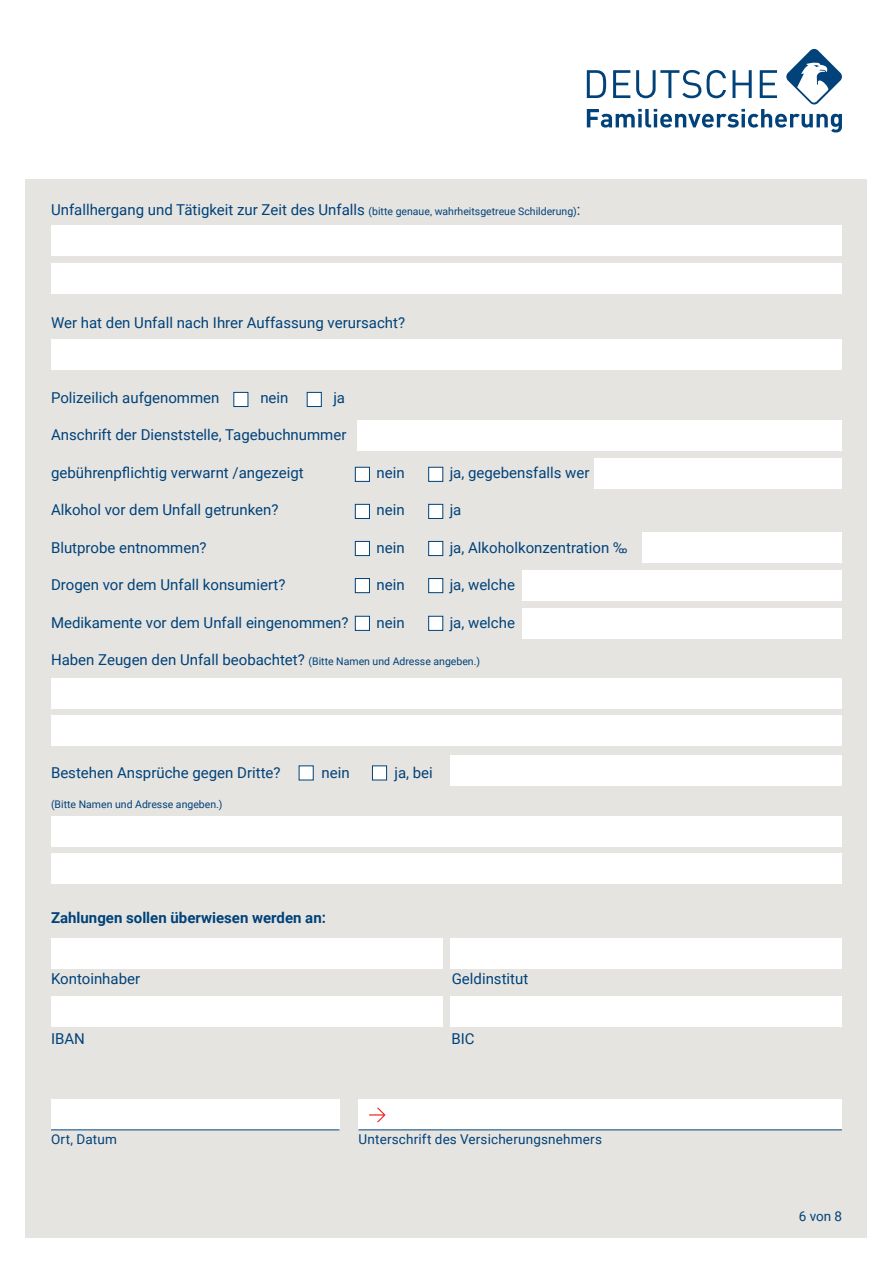
<style>
.page{position:relative;width:893px;height:1263px;background:#fff}
.page>*{position:absolute;margin:0;border:0;box-sizing:border-box;transform-origin:0 0}
.t1{font:15px "Roboto";color:#004279}
.t2{font:700 15px "Roboto";color:#004279}
.t3{font:13.5px "Roboto";letter-spacing:.015em;color:#004279}
.t4{font:10.5px "Roboto";color:#004279}
.s1{font-size:10.5px}
</style>
<div class="page">
<svg style="left:587px;top:49px;width:255px;height:84px"></svg>
<div style="left:26px;top:179px;width:841px;height:1058px;background:#e6e4e1"></div>
<div style="left:51px;top:225px;width:791px;height:30px;background:#fff"></div>
<div style="left:51px;top:263px;width:791px;height:30px;background:#fff"></div>
<div style="left:51px;top:339px;width:791px;height:30px;background:#fff"></div>
<div style="left:357px;top:421px;width:485px;height:30px;background:#fff"></div>
<div style="left:594px;top:458px;width:248px;height:30px;background:#fff"></div>
<div style="left:642px;top:533px;width:200px;height:30px;background:#fff"></div>
<div style="left:51px;top:678px;width:791px;height:30px;background:#fff"></div>
<div style="left:51px;top:715px;width:791px;height:30px;background:#fff"></div>
<div style="left:51px;top:816px;width:791px;height:30px;background:#fff"></div>
<div style="left:51px;top:853px;width:791px;height:30px;background:#fff"></div>
<div style="left:233px;top:392px;width:15px;height:15px;background:#fff;border:1px solid #004279"></div>
<div style="left:307px;top:392px;width:15px;height:15px;background:#fff;border:1px solid #004279"></div>
<div style="left:355px;top:467px;width:15px;height:15px;background:#fff;border:1px solid #004279"></div>
<div style="left:428px;top:467px;width:15px;height:15px;background:#fff;border:1px solid #004279"></div>
<div style="left:355px;top:504px;width:15px;height:15px;background:#fff;border:1px solid #004279"></div>
<div style="left:428px;top:504px;width:15px;height:15px;background:#fff;border:1px solid #004279"></div>
<div style="left:355px;top:541px;width:15px;height:15px;background:#fff;border:1px solid #004279"></div>
<div style="left:428px;top:541px;width:15px;height:15px;background:#fff;border:1px solid #004279"></div>
<div style="left:355px;top:578px;width:15px;height:15px;background:#fff;border:1px solid #004279"></div>
<div style="left:428px;top:578px;width:15px;height:15px;background:#fff;border:1px solid #004279"></div>
<div style="left:355px;top:616px;width:15px;height:15px;background:#fff;border:1px solid #004279"></div>
<div style="left:428px;top:616px;width:15px;height:15px;background:#fff;border:1px solid #004279"></div>
<div style="left:522px;top:571px;width:320px;height:30px;background:#fff"></div>
<div style="left:522px;top:608px;width:320px;height:30px;background:#fff"></div>
<div style="left:299px;top:765px;width:15px;height:15px;background:#fff"></div>
<div style="left:372px;top:765px;width:15px;height:15px;background:#fff;border:1px solid #004279"></div>
<div style="left:451px;top:756px;width:391px;height:30px;background:#fff"></div>
<div style="left:51px;top:938px;width:391px;height:30px;background:#fff"></div>
<div style="left:451px;top:938px;width:391px;height:30px;background:#fff"></div>
<div style="left:51px;top:997px;width:391px;height:30px;background:#fff"></div>
<div style="left:451px;top:997px;width:391px;height:30px;background:#fff"></div>
<div style="left:359px;top:1099px;width:483px;height:30px;background:#fff"></div>
<hr style="left:358px;top:1129px;width:484px;height:1px;background:#004279">
<div style="left:51px;top:1099px;width:288px;height:30px;background:#fff"></div>
<hr style="left:51px;top:1129px;width:288px;height:1px;background:#004279">
<svg style="left:369px;top:1108px;width:17px;height:14px"></svg>
<p class="t1" style="left:51px;top:200px;width:531px">Unfallhergang und Tätigkeit zur Zeit des Unfalls <span class="s1">(bitte genaue, wahrheitsgetreue Schilderung)</span>:</p>
<p class="t1" style="left:51px;top:312px;width:356px">Wer hat den Unfall nach Ihrer Auffassung verursacht?</p>
<p class="t1" style="left:51px;top:387px;width:170px">Polizeilich aufgenommen</p>
<p class="t1" style="left:260px;top:387px;width:30px">nein</p>
<p class="t1" style="left:333px;top:387px;width:13px">ja</p>
<p class="t1" style="left:51px;top:425px;width:297px">Anschrift der Dienststelle, Tagebuchnummer</p>
<p class="t1" style="left:51px;top:462px;width:254px">gebührenpflichtig verwarnt /angezeigt</p>
<p class="t1" style="left:377px;top:462px;width:30px">nein</p>
<p class="t1" style="left:450px;top:462px;width:141px">ja, gegebensfalls wer</p>
<p class="t1" style="left:51px;top:500px;width:229px">Alkohol vor dem Unfall getrunken?</p>
<p class="t1" style="left:377px;top:500px;width:30px">nein</p>
<p class="t1" style="left:450px;top:500px;width:13px">ja</p>
<p class="t1" style="left:51px;top:537px;width:157px">Blutprobe entnommen?</p>
<p class="t1" style="left:377px;top:537px;width:30px">nein</p>
<p class="t1" style="left:450px;top:537px;width:179px">ja, Alkoholkonzentration ‰</p>
<p class="t1" style="left:51px;top:575px;width:236px">Drogen vor dem Unfall konsumiert?</p>
<p class="t1" style="left:377px;top:575px;width:30px">nein</p>
<p class="t1" style="left:450px;top:575px;width:67px">ja, welche</p>
<p class="t1" style="left:51px;top:612px;width:299px">Medikamente vor dem Unfall eingenommen?</p>
<p class="t1" style="left:377px;top:612px;width:30px">nein</p>
<p class="t1" style="left:450px;top:612px;width:67px">ja, welche</p>
<p class="t1" style="left:51px;top:650px;width:431px">Haben Zeugen den Unfall beobachtet? <span class="s1">(Bitte Namen und Adresse angeben.)</span></p>
<p class="t1" style="left:51px;top:762px;width:231px">Bestehen Ansprüche gegen Dritte?</p>
<p class="t1" style="left:321px;top:762px;width:30px">nein</p>
<p class="t1" style="left:394px;top:762px;width:40px">ja, bei</p>
<p class="t4" style="left:51px;top:797px;width:173px">(Bitte Namen und Adresse angeben.)</p>
<p class="t2" style="left:51px;top:907px;width:276px">Zahlungen sollen überwiesen werden an:</p>
<p class="t1" style="left:51px;top:968px;width:91px">Kontoinhaber</p>
<p class="t1" style="left:452px;top:968px;width:78px">Geldinstitut</p>
<p class="t1" style="left:51px;top:1028px;width:35px">IBAN</p>
<p class="t1" style="left:451px;top:1028px;width:25px">BIC</p>
<p class="t3" style="left:51px;top:1130px;width:67px">Ort, Datum</p>
<p class="t3" style="left:359px;top:1130px;width:245px">Unterschrift des Versicherungsnehmers</p>
<p class="t3" style="left:799px;top:1207px;width:45px">6 von 8</p>
</div>
